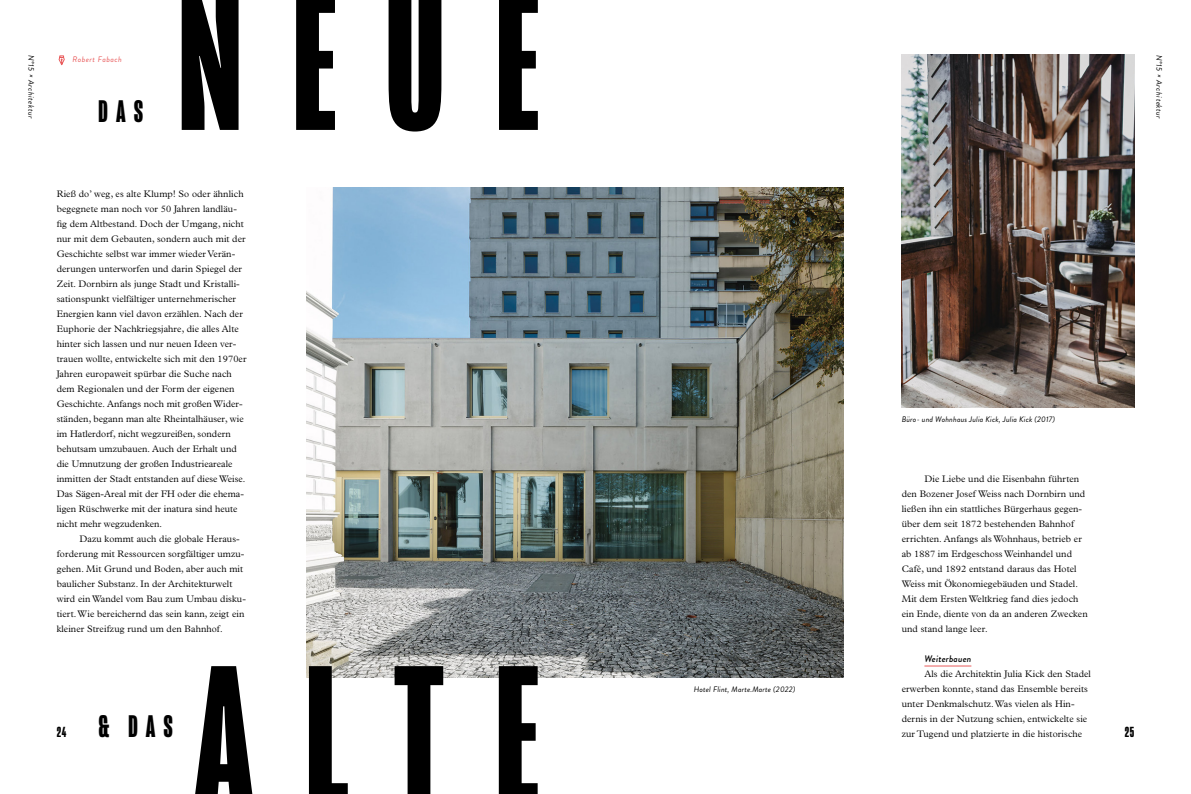
<style>
.page{position:relative;width:1191px;height:794px;background:#fff}
.page>*{position:absolute;margin:0;border:0;box-sizing:border-box;transform-origin:0 0}
.t1{font:700 200px "Mongoose";letter-spacing:.235em;color:#000}
.t2{font:700 32px "Mongoose";letter-spacing:.25em;color:#000}
.t3{font:700 15px "Mongoose";color:#000}
.t4{font:300 9.5px/15px "Plantin MT Pro";letter-spacing:.01em;color:#000}
.t5{font:italic 500 9.5px "Brandon Grotesque";letter-spacing:.02em;color:#000}
.t6{font:italic 8px "Brandon Grotesque";letter-spacing:.02em;color:#000}
.t7{font:italic 8px "Brandon Grotesque";letter-spacing:.06em;color:#000}
.t8{font:italic 8px "Brandon Grotesque";letter-spacing:.06em;color:#e95b5c}
.s1{font-size:15px}
</style>
<div class="page">
<img style="left:306px;top:188px;width:537px;height:489px">
<svg style="left:59px;top:55px;width:6px;height:11px"></svg>
<hr style="left:924px;top:665px;width:47px;height:1px;background:#e95b5c">
<img style="left:901px;top:55px;width:233px;height:352px">
<h1 class="t1" style="left:176px;top:-51px;width:364px">NEUE</h1>
<p class="t7" style="left:37px;top:55px;width:65px;rotate:90deg">N°15 × Architektur</p>
<p class="t7" style="left:1164px;top:55px;width:65px;rotate:90deg">N°15 × Architektur</p>
<p class="t8" style="left:73px;top:54px;width:51px">Robert Fabach</p>
<h2 class="t2" style="left:98px;top:93px;width:46px">DAS</h2>
<p class="t4" style="left:57px;top:186px;width:191px">Rieß do’ weg, es alte Klump! So oder ähnlich begegnete man noch vor 50 Jahren landläu&shy;fig dem Altbestand. Doch der Umgang, nicht nur mit dem Gebauten, sondern auch mit der Geschichte selbst war immer wieder Verän&shy;derungen unterworfen und darin Spiegel der Zeit. Dornbirn als junge Stadt und Kristalli&shy;sationspunkt vielfältiger unternehmerischer Energien kann viel davon erzählen. Nach der Euphorie der Nachkriegsjahre, die alles Alte hinter sich lassen und nur neuen Ideen ver&shy;trauen wollte, entwickelte sich mit den 1970er Jahren europaweit spürbar die Suche nach dem Regionalen und der Form der eigenen Geschichte. Anfangs noch mit großen Wider&shy;ständen, begann man alte Rheintalhäuser, wie im Hatlerdorf, nicht wegzureißen, sondern behutsam umzubauen. Auch der Erhalt und die Umnutzung der großen Industrieareale inmitten der Stadt entstanden auf diese Weise.<br>Das Sägen-Areal mit der FH oder die ehema&shy;ligen Rüschwerke mit der inatura sind heute nicht mehr wegzudenken.</p>
<p class="t4" style="left:57px;top:531px;width:191px;text-indent:23px">Dazu kommt auch die globale Heraus&shy;forderung mit Ressourcen sorgfältiger umzu&shy;gehen. Mit Grund und Boden, aber auch mit baulicher Substanz. In der Architekturwelt wird ein Wandel vom Bau zum Umbau disku&shy;tiert. Wie bereichernd das sein kann, zeigt ein kleiner Streifzug rund um den Bahnhof.</p>
<p class="t6" style="left:901px;top:414px;width:155px">Büro- und Wohnhaus Julia Kick, Julia Kick (2 017)</p>
<p class="t4" style="left:901px;top:471px;width:187px;text-indent:23px">Die Liebe und die Eisenbahn führten den Bozener Josef Weiss nach Dornbirn und ließen ihn ein stattliches Bürgerhaus gegen&shy;über dem seit 1872 bestehenden Bahnhof errichten. Anfangs als Wohnhaus, betrieb er ab 1887 im Erdgeschoss Weinhandel und Café, und 1892 entstand daraus das Hotel Weiss mit Ökonomiegebäuden und Stadel.<br>Mit dem Ersten Weltkrieg fand dies jedoch ein Ende, diente von da an anderen Zwecken und stand lange leer.</p>
<p class="t5" style="left:924px;top:652px;width:48px">Weiterbauen</p>
<p class="t4" style="left:901px;top:666px;width:191px;text-indent:23px">Als die Architektin Julia Kick den Stadel erwerben konnte, stand das Ensemble bereits unter Denkmalschutz. Was vielen als Hin&shy;dernis in der Nutzung schien, entwickelte sie zur Tugend und platzierte in die historische</p>
<h1 class="t1" style="left:194px;top:621px;width:346px">ALTE</h1>
<p class="t6" style="left:694px;top:684px;width:103px">Hotel Flint, Marte.Marte (2 022)</p>
<h2 class="t2" style="left:57px;top:708px;width:118px"><span class="s1">24</span> &amp; DAS</h2>
<h3 class="t3" style="left:1124px;top:723px;width:11px">25</h3>
</div>
